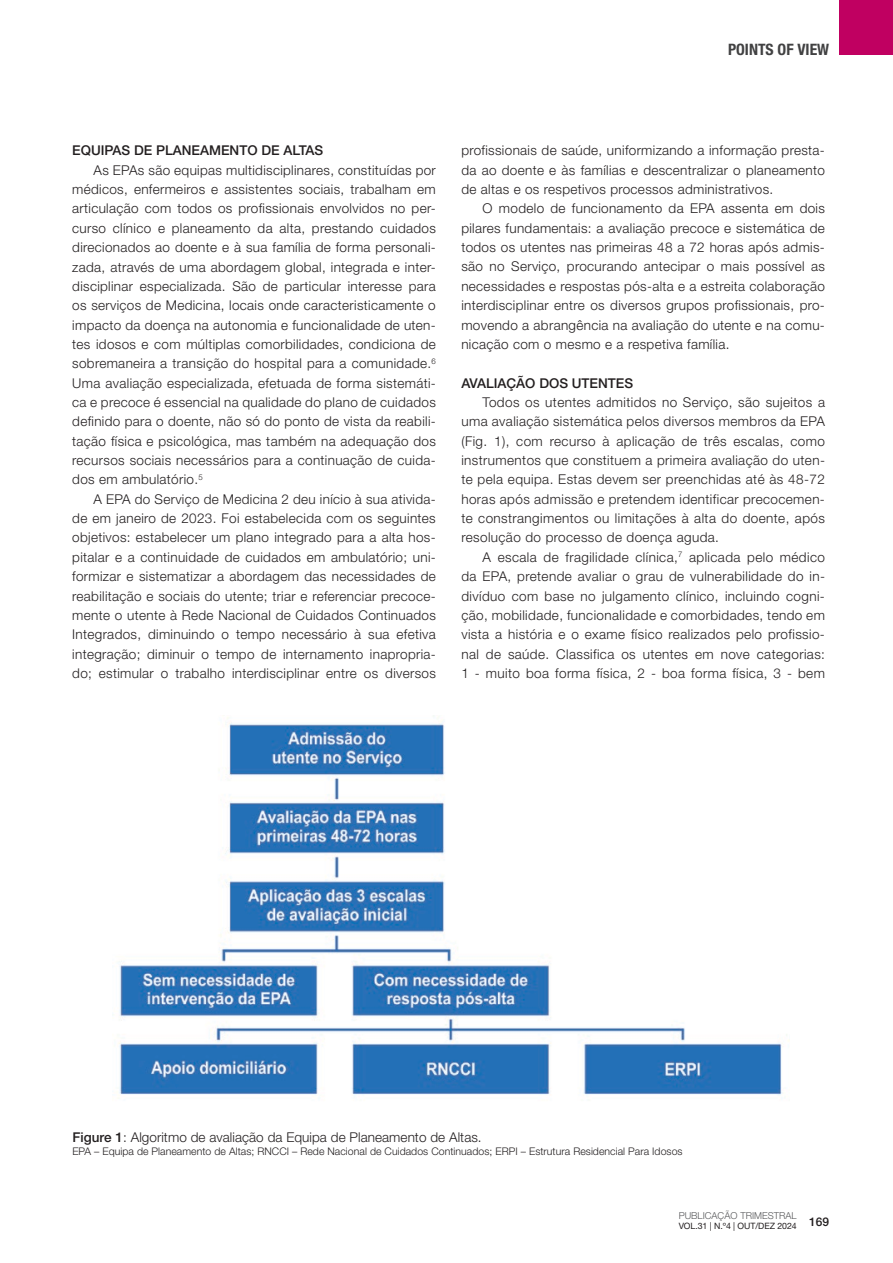
<style>
.page{position:relative;width:893px;height:1263px;background:#fff}
.page>*{position:absolute;margin:0;border:0;box-sizing:border-box;transform-origin:0 0}
.t1{font:700 condensed 15.75px "Helvetica Neue LT Std";color:#414142}
.t2{font:300 13.5px/19.4px "Helvetica Neue LT Std";letter-spacing:.025em;color:#231f20;text-align:justify}
.t3{font:300 13.5px "Helvetica Neue LT Std";letter-spacing:.005em;color:#231f20}
.t4{font:500 13.5px "Helvetica Neue LT Std";color:#231f20}
.t5{font:500 12px "Helvetica Neue LT Std";color:#231f20}
.t6{font:300 10.5px "Helvetica Neue LT Std";letter-spacing:.005em;color:#231f20}
.t7{font:300 9.6px "Helvetica Neue LT Std";color:#58595b}
.t8{font:8.7px "Helvetica Neue LT Std";letter-spacing:-.005em;color:#231f20}
.s1{font-weight:500}
</style>
<div class="page">
<div style="left:838px;top:0;width:55px;height:55px;background:#c00061"></div>
<img style="left:118px;top:717px;width:671px;height:379px">
<p class="t1" style="left:728px;top:39px;width:103px">POINTS OF VIEW</p>
<p class="t4" style="left:72px;top:143px;width:253px">EQUIPAS DE PLANEAMENTO DE ALTAS</p>
<p class="t2" style="left:72px;top:160px;width:365px;text-indent:21px">As EPAs são equipas multidisciplinares, constituídas por médicos, enfermeiros e assistentes sociais, trabalham em articulação com todos os profissionais envolvidos no per&shy;curso clínico e planeamento da alta, prestando cuidados direcionados ao doente e à sua família de forma personali&shy;zada, através de uma abordagem global, integrada e inter&shy;disciplinar especializada. São de particular interesse para os serviços de Medicina, locais onde caracteristicamente o impacto da doença na autonomia e funcionalidade de uten&shy;tes idosos e com múltiplas comorbilidades, condiciona de sobremaneira a transição do hospital para a comunidade.<sup>6<br></sup>Uma avaliação especializada, efetuada de forma sistemáti&shy;ca e precoce é essencial na qualidade do plano de cuidados definido para o doente, não só do ponto de vista da reabili&shy;tação física e psicológica, mas também na adequação dos recursos sociais necessários para a continuação de cuida&shy;dos em ambulatório.<sup>5</sup></p>
<p class="t2" style="left:72px;top:489px;width:365px;text-indent:21px">A EPA do Serviço de Medicina 2 deu início à sua ativida&shy;de em janeiro de 2023. Foi estabelecida com os seguintes objetivos: estabelecer um plano integrado para a alta hos&shy;pitalar e a continuidade de cuidados em ambulatório; uni&shy;formizar e sistematizar a abordagem das necessidades de reabilitação e sociais do utente; triar e referenciar precoce&shy;mente o utente à Rede Nacional de Cuidados Continuados Integrados, diminuindo o tempo necessário à sua efetiva integração; diminuir o tempo de internamento inapropria&shy;do; estimular o trabalho interdisciplinar entre os diversos</p>
<p class="t2" style="left:461px;top:141px;width:365px">profissionais de saúde, uniformizando a informação presta&shy;da ao doente e às famílias e descentralizar o planeamento de altas e os respetivos processos administrativos.</p>
<p class="t2" style="left:461px;top:199px;width:365px;text-indent:21px">O modelo de funcionamento da EPA assenta em dois pilares fundamentais: a avaliação precoce e sistemática de todos os utentes nas primeiras 48 a 72 horas após admis&shy;são no Serviço, procurando antecipar o mais possível as necessidades e respostas pós-alta e a estreita colaboração interdisciplinar entre os diversos grupos profissionais, pro&shy;movendo a abrangência na avaliação do utente e na comu&shy;nicação com o mesmo e a respetiva família.</p>
<p class="t4" style="left:461px;top:375px;width:173px">AVALIAÇÃO DOS UTENTES</p>
<p class="t2" style="left:461px;top:392px;width:365px;text-indent:21px">Todos os utentes admitidos no Serviço, são sujeitos a uma avaliação sistemática pelos diversos membros da EPA (Fig. 1), com recurso à aplicação de três escalas, como instrumentos que constituem a primeira avaliação do uten&shy;te pela equipa. Estas devem ser preenchidas até às 48-72 horas após admissão e pretendem identificar precocemen&shy;te constrangimentos ou limitações à alta do doente, após resolução do processo de doença aguda.</p>
<p class="t2" style="left:461px;top:547px;width:365px;text-indent:21px">A escala de fragilidade clínica,<sup>7</sup> aplicada pelo médico da EPA, pretende avaliar o grau de vulnerabilidade do in&shy;divíduo com base no julgamento clínico, incluindo cogni&shy;ção, mobilidade, funcionalidade e comorbidades, tendo em vista a história e o exame físico realizados pelo profissio&shy;nal de saúde. Classifica os utentes em nove categorias:<br>1 - muito boa forma física, 2 - boa forma física, 3 - bem</p>
<p class="t3" style="left:72px;top:1129px;width:411px"><span class="s1">Figure 1</span>: Algoritmo de avaliação da Equipa de Planeamento de Altas.</p>
<p class="t6" style="left:72px;top:1144px;width:612px">EPA – Equipa de Planeamento de Altas; RNCCI – Rede Nacional de Cuidados Continuados; ERPI – Estrutura Residencial Para Idosos</p>
<p class="t7" style="left:679px;top:1209px;width:120px">PUBLICAÇÃO TRIMESTRAL</p>
<p class="t8" style="left:679px;top:1221px;width:120px">VOL.31 | N.º4 | OUT/DEZ 2024</p>
<p class="t5" style="left:809px;top:1215px;width:22px">169</p>
</div>
